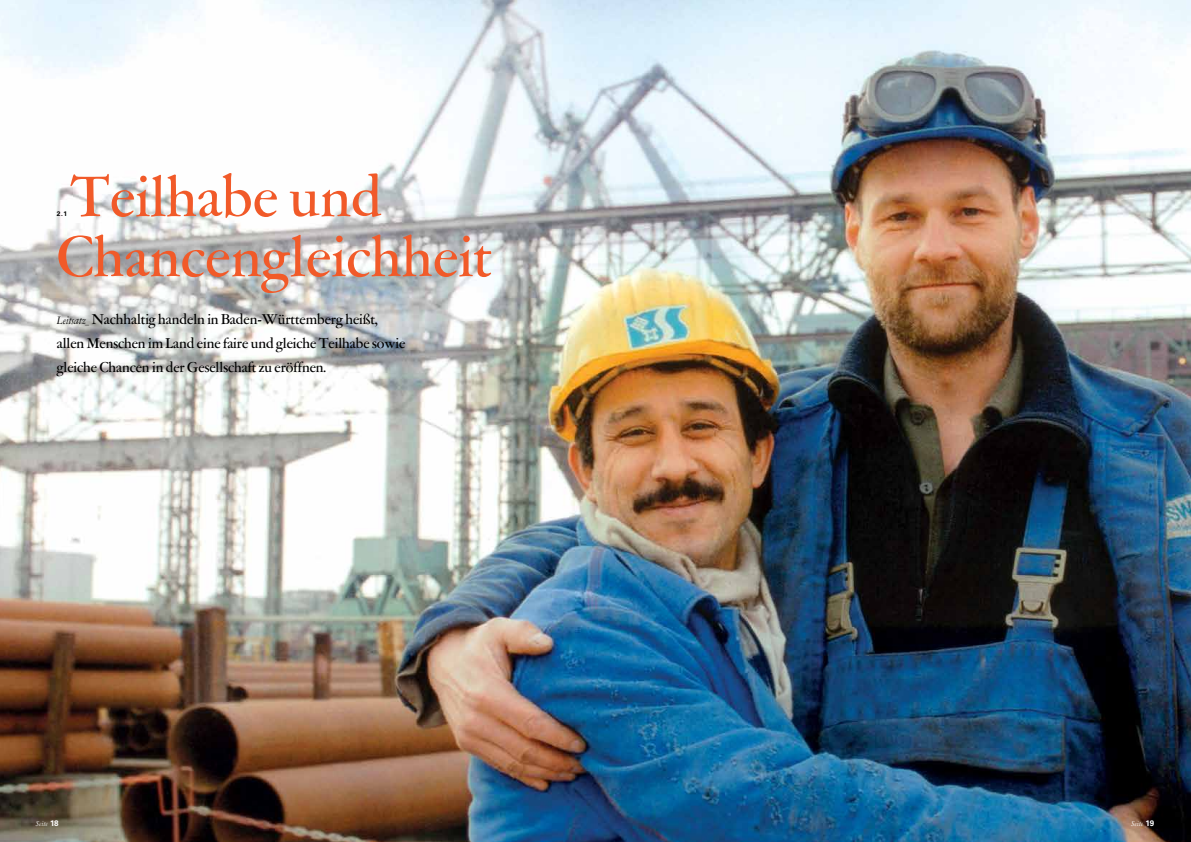
<style>
.page{position:relative;width:1191px;height:842px;background:#fff}
.page>*{position:absolute;margin:0;border:0;box-sizing:border-box;transform-origin:0 0}
.t1{font:500 64px/60px "Garamont Amst SH";letter-spacing:.01em;color:#f15a29}
.t2{font:500 16px/24px "Garamont Amst SH";color:#000}
.t3{font:italic 8px "Garamont Amst SB";letter-spacing:.03em;color:#fff}
.t4{font:700 6.6px "Univers LT";color:#000}
.s1{font-family:"Garamont Amst SB";font-weight:400;font-style:italic;font-size:12px}
.s2{font-family:"Univers LT";font-weight:700;font-style:normal}
</style>
<div class="page">
<img style="left:0;top:0;width:1191px;height:842px">
<h1 class="t1" style="left:57px;top:170px;width:436px">Teilhabe und<br>Chancengleichheit</h1>
<p class="t2" style="left:57px;top:308px;width:350px"><span class="s1">Leitsatz_</span> Nachhaltig handeln in Baden-Württemberg heißt, allen Menschen im Land eine faire und gleiche Teilhabe sowie gleiche Chancen in der Gesellschaft zu eröffnen.</p>
<p class="t4" style="left:57px;top:210px;width:12px">2.1</p>
<p class="t3" style="left:36px;top:819px;width:25px">Seite <span class="s2">18</span></p>
<p class="t3" style="left:1131px;top:819px;width:25px">Seite <span class="s2">19</span></p>
</div>
